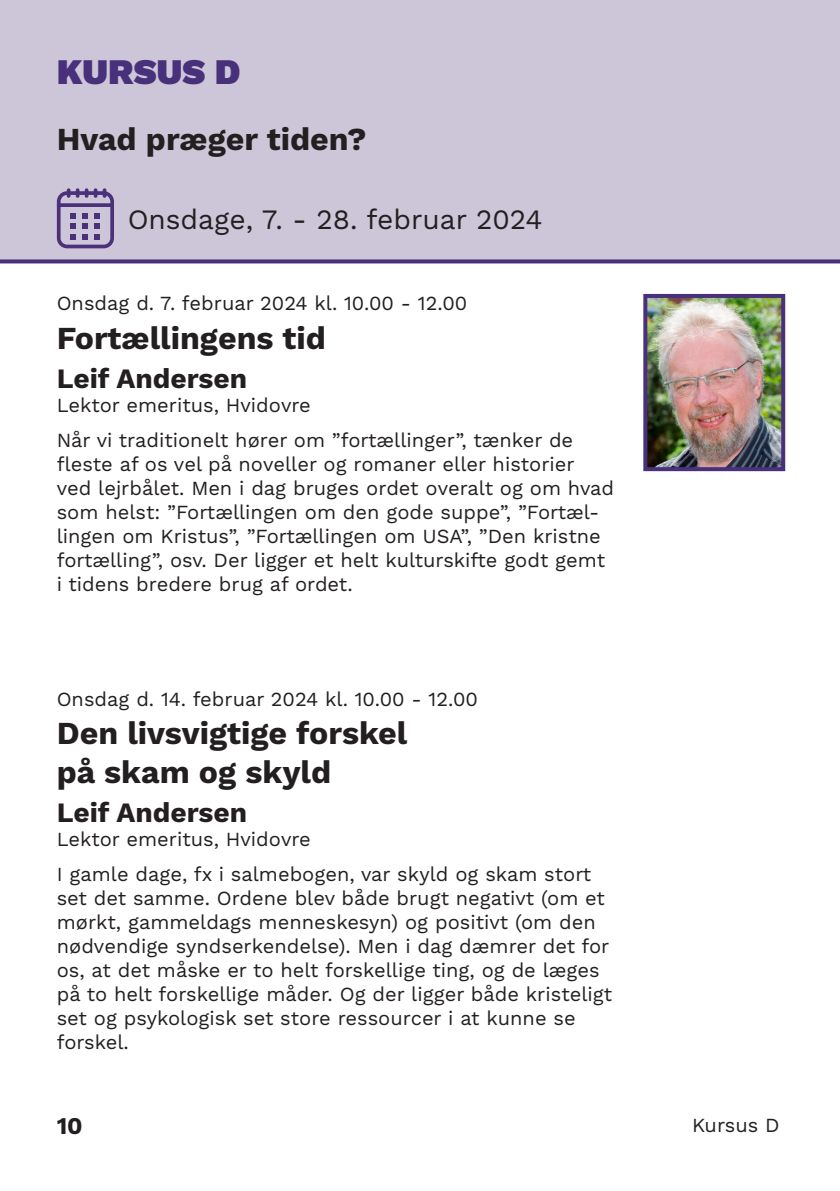
<style>
.page{position:relative;width:840px;height:1191px;background:#fff}
.page>*{position:absolute;margin:0;border:0;box-sizing:border-box;transform-origin:0 0}
.Store_overskrifter{font:900 36px "Work Sans";color:#48317a}
.Store_overskrifter-2{font:700 32px/38.4px "Work Sans";color:#231f20}
.Små_overskrifter{font:28px "Work Sans";color:#231f20}
.Små_overskrifter-2{font:700 28px "Work Sans";color:#231f20}
.t1{font:700 24px "Work Sans";color:#231f20}
.Dato{font:20px/24px "Work Sans";color:#231f20}
.titel{font:20px "Work Sans";color:#231f20}
</style>
<div class="page">
<div style="left:0;top:0;width:839px;height:259px;background:#cdc5d8"></div>
<svg style="left:0;top:259px;width:839px;height:4px;background:#574284"></svg>
<img style="left:648px;top:299px;width:131px;height:167px">
<div style="left:643px;top:294px;width:141px;height:177px;border:4px solid #48317a"></div>
<svg style="left:57px;top:188px;width:57px;height:60px"></svg>
<p class="Store_overskrifter" style="left:57px;top:51px;width:185px">KURSUS D</p>
<p class="Store_overskrifter-2" style="left:57px;top:122px;width:311px">Hvad præger tiden?</p>
<p class="Små_overskrifter" style="left:128px;top:203px;width:416px">Onsdage, 7. - 28. februar 2024</p>
<p class="Dato" style="left:57px;top:292px;width:412px">Onsdag d. 7. februar 2024 kl. 10.00 - 12.00</p>
<p class="Store_overskrifter-2" style="left:57px;top:320px;width:270px">Fortællingens tid</p>
<p class="Små_overskrifter-2" style="left:57px;top:362px;width:192px">Leif Andersen</p>
<p class="titel" style="left:57px;top:393px;width:255px">Lektor emeritus, Hvidovre</p>
<p class="Dato" style="left:57px;top:429px;width:558px">Når vi traditionelt hører om ”fortællinger”, tænker de fleste af os vel på noveller og romaner eller historier ved lejrbålet. Men i dag bruges ordet overalt og om hvad som helst: ”Fortællingen om den gode suppe”, ”Fortæl&shy;lingen om Kristus”, ”Fortællingen om USA”, ”Den kristne fortælling”, osv. Der ligger et helt kulturskifte godt gemt i tidens bredere brug af ordet.</p>
<p class="Dato" style="left:57px;top:688px;width:422px">Onsdag d. 14. februar 2024 kl. 10.00 - 12.00</p>
<p class="Store_overskrifter-2" style="left:57px;top:715px;width:352px">Den livsvigtige forskel på skam og skyld</p>
<p class="Små_overskrifter-2" style="left:57px;top:796px;width:192px">Leif Andersen</p>
<p class="titel" style="left:57px;top:827px;width:255px">Lektor emeritus, Hvidovre</p>
<p class="Dato" style="left:57px;top:863px;width:556px">I gamle dage, fx i salmebogen, var skyld og skam stort set det samme. Ordene blev både brugt negativt (om et mørkt, gammeldags menneskesyn) og positivt (om den nødvendige syndserkendelse). Men i dag dæmrer det for os, at det måske er to helt forskellige ting, og de læges på to helt forskellige måder. Og der ligger både kristeligt set og psykologisk set store ressourcer i at kunne se forskel.</p>
<p class="t1" style="left:57px;top:1112px;width:27px">10</p>
<p class="Dato" style="left:691px;top:1114px;width:89px">Kursus D</p>
</div>
